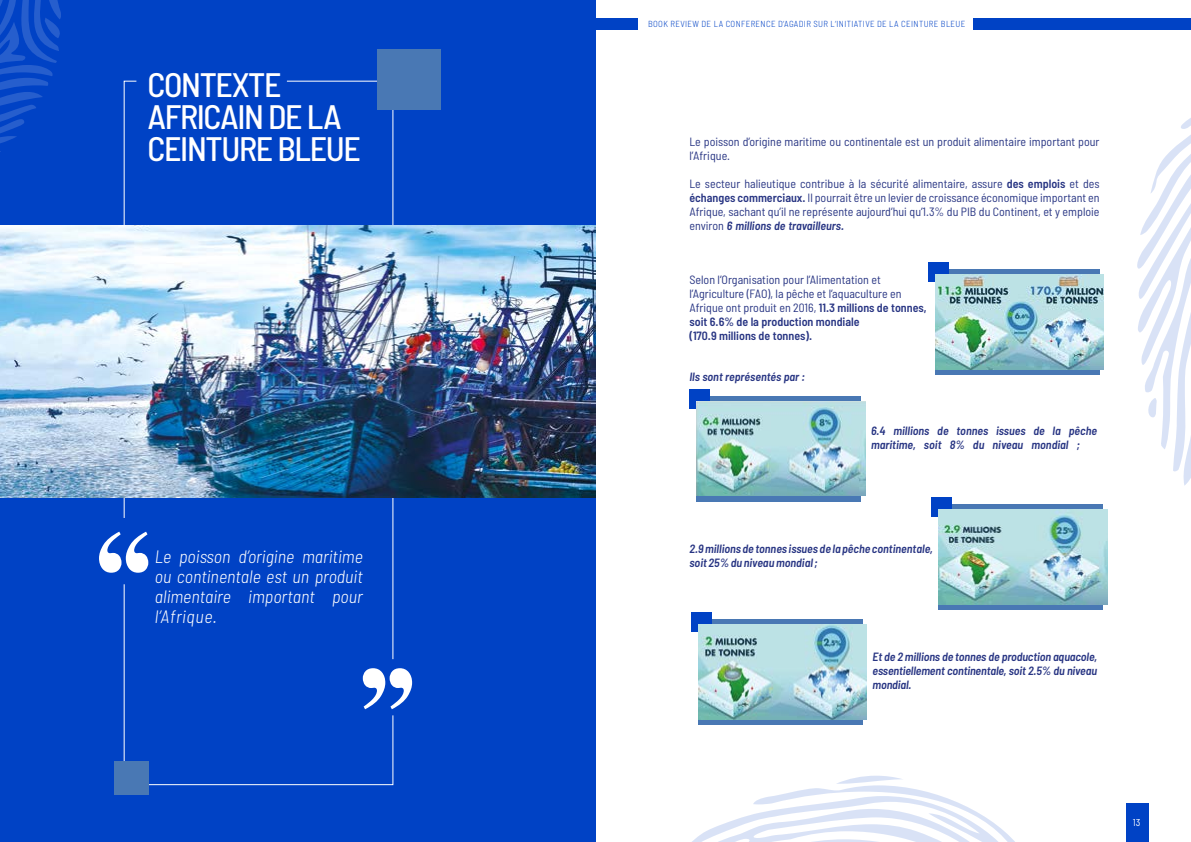
<style>
.page{position:relative;width:1191px;height:842px;background:#fff}
.page>*{position:absolute;margin:0;border:0;box-sizing:border-box;transform-origin:0 0}
.t1{font:500 semi-condensed 34px/32px "Barlow";letter-spacing:-.04em;color:#fff}
.t2{font:italic 300 semi-condensed 18px/20px "Barlow";color:#fff;text-align:justify}
.t3{font:semi-condensed 12px/14px "Barlow";color:#283583}
.t4{font:italic 600 semi-condensed 12px/14px "Barlow";color:#283583}
.t5{font:semi-condensed 10px "Barlow";color:#fff}
.t6{font:300 semi-condensed 8.8px "Barlow";letter-spacing:.04em;color:#0042c5}
.s1{font-weight:600}
.s2{font-weight:600;font-style:italic}
</style>
<div class="page">
<div style="left:0;top:0;width:595px;height:842px;background:#0042c5"></div>
<svg style="left:123px;top:80px;width:14px;height:438px"></svg>
<svg style="left:99px;top:532px;width:49px;height:41px"></svg>
<svg style="left:394px;top:668px;width:18px;height:40px"></svg>
<div style="left:696px;top:396px;width:165px;height:106px;background:#4978b4"></div>
<svg style="left:938px;top:504px;width:165px;height:106px;background:#5585b7"></svg>
<svg style="left:698px;top:619px;width:164px;height:106px;background:#5585b7"></svg>
<svg style="left:935px;top:269px;width:164px;height:106px;background:#5585b7"></svg>
<svg style="left:692px;top:776px;width:323px;height:66px"></svg>
<svg style="left:1137px;top:118px;width:54px;height:368px"></svg>
<svg style="left:0;top:0;width:61px;height:152px"></svg>
<div style="left:689px;top:389px;width:21px;height:20px;background:#0042c5"></div>
<div style="left:931px;top:497px;width:21px;height:20px;background:#0042c5"></div>
<div style="left:691px;top:612px;width:20px;height:20px;background:#0042c5"></div>
<div style="left:928px;top:262px;width:20px;height:20px;background:#0042c5"></div>
<div style="left:595px;top:18px;width:43px;height:11px;background:#0042c5"></div>
<div style="left:973px;top:18px;width:218px;height:11px;background:#0042c5"></div>
<img style="left:696px;top:401px;width:169px;height:95px">
<img style="left:938px;top:510px;width:169px;height:94px">
<img style="left:698px;top:625px;width:168px;height:94px">
<img style="left:935px;top:275px;width:168px;height:94px">
<svg style="left:123px;top:584px;width:271px;height:202px"></svg>
<svg style="left:286px;top:80px;width:108px;height:580px"></svg>
<div style="left:114px;top:761px;width:35px;height:34px;background:#4978b4"></div>
<div style="left:377px;top:49px;width:63px;height:61px;background:#4978b4"></div>
<img style="left:0;top:225px;width:595px;height:272px">
<div style="left:1125px;top:803px;width:23px;height:39px;background:#0042c5"></div>
<h1 class="t1" style="left:147px;top:68px;width:215px">CONTEXTE<br>AFRICAIN DE LA<br>CEINTURE BLEUE</h1>
<h2 class="t2" style="left:155px;top:546px;width:209px">Le poisson d’origine maritime ou continentale est un produit alimentaire important pour l’Afrique.</h2>
<p class="t6" style="left:648px;top:18px;width:319px">BOOK REVIEW DE LA CONFERENCE D‘AGADIR SUR L‘INITIATIVE DE LA CEINTURE BLEUE</p>
<p class="t3" style="left:689px;top:135px;width:411px">Le poisson d’origine maritime ou continentale est un produit alimentaire important pour l’Afrique.</p>
<p class="t3" style="left:689px;top:177px;width:412px;text-align:justify">Le secteur halieutique contribue à la sécurité alimentaire, assure <span class="s1">des emplois</span> et des <span class="s1">échanges commerciaux.</span> Il pourrait être un levier de croissance économique important en Afrique, sachant qu’il ne représente aujourd’hui qu’1.3% du PIB du Continent, et y emploie environ <span class="s2">6 millions de travailleurs.</span></p>
<p class="t3" style="left:689px;top:273px;width:239px">Selon l’Organisation pour l’Alimentation et l’Agriculture (FAO), la pêche et l’aquaculture en Afrique ont produit en 2016, <span class="s1">11.3 millions de tonnes, soit 6.6% de la production mondiale<br>(170.9 millions de tonnes).</span></p>
<p class="t4" style="left:689px;top:369px;width:117px">Ils sont représentés par :</p>
<p class="t4" style="left:871px;top:423px;width:227px">6.4 millions de tonnes issues de la pêche maritime, soit 8% du niveau mondial ;</p>
<p class="t4" style="left:689px;top:541px;width:245px">2.9 millions de tonnes issues de la pêche continentale, soit 25% du niveau mondial ;</p>
<p class="t4" style="left:872px;top:649px;width:226px;text-align:justify">Et de 2 millions de tonnes de production aquacole, essentiellement continentale, soit 2.5% du niveau mondial.</p>
<p class="t5" style="left:1132px;top:816px;width:9px">13</p>
</div>
